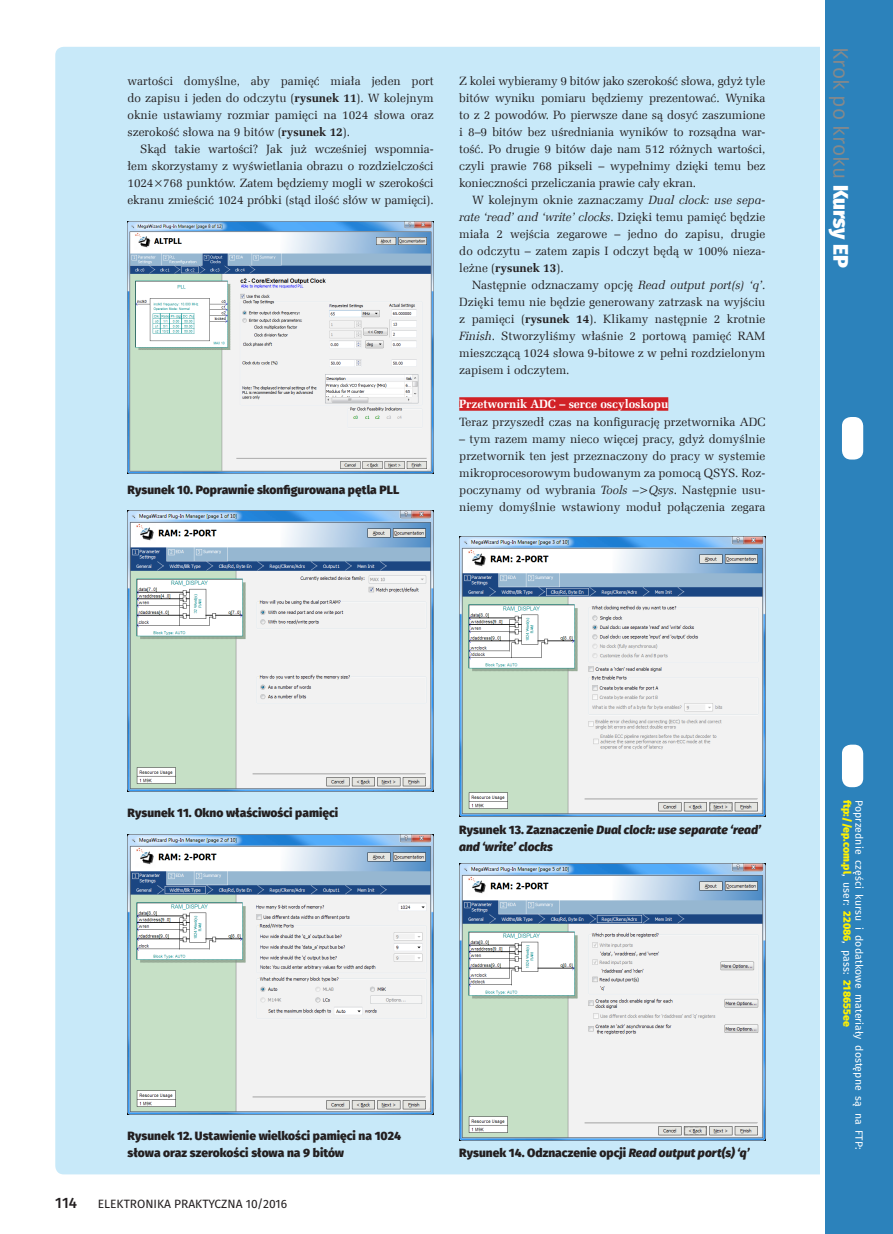
<style>
.page{position:relative;width:893px;height:1234px;background:#fff}
.page>*{position:absolute;margin:0;border:0;box-sizing:border-box;transform-origin:0 0}
.t1{font:21px "Fira Sans";color:#87898a}
.t2{font:500 15px "Fira Sans";color:#231f20}
._1_Body{font:12px/17px "Zapf Ellipt EU";color:#231f20;text-align:justify}
._4_Podpis{font:800 12px/17px "Fira Sans";color:#231f20}
._4_Podpis-2{font:italic 800 12px/17px "Fira Sans";color:#231f20}
._1_Body-2{font:700 12px "Zapf Ellipt EU";color:#fff}
.t3{font:12px "Fira Sans";color:#231f20}
.t4{font:10.5px "Fira Sans";letter-spacing:.005em;color:#fff}
.t5{font:800 10.5px "Fira Sans";letter-spacing:.005em;color:#fff101}
.s1{font-weight:700}
.s2{font-style:italic}
.s3{font-weight:800;color:#fff}
.s4{font-style:normal}
.s5{font-weight:400;color:#fff}
</style>
<div class="page">
<div style="left:55px;top:47px;width:778px;height:1127px;background:#c8e9f9;border-radius:9px"></div>
<div style="left:825px;top:0;width:68px;height:1233px;background:#2c82bb"></div>
<div style="left:842px;top:417px;width:21px;height:42px;background:#fff;border-radius:9px"></div>
<div style="left:842px;top:744px;width:21px;height:43px;background:#fff;border-radius:9px"></div>
<hr style="left:821px;top:0;width:4px;height:1233px;background:#fff">
<div style="left:459px;top:397px;width:209px;height:13px;background:#d12126"></div>
<img style="left:128px;top:221px;width:306px;height:252px">
<img style="left:128px;top:510px;width:306px;height:281px">
<img style="left:128px;top:834px;width:306px;height:280px">
<img style="left:459px;top:536px;width:306px;height:280px">
<img style="left:459px;top:863px;width:306px;height:277px">
<p class="_1_Body" style="left:128px;top:73px;width:308px">wartości domyślne, aby pamięć miała jeden port do zapisu i jeden do odczytu (<span class="s1">rysunek 11</span>). W kolejnym oknie ustawiamy rozmiar pamięci na 1024 słowa oraz szerokość słowa na 9 bitów (<span class="s1">rysunek 12</span>).</p>
<p class="_1_Body" style="left:128px;top:141px;width:308px;text-indent:13px">Skąd takie wartości? Jak już wcześniej wspomnia&shy;łem skorzystamy z wyświetlania obrazu o rozdzielczości 1024×768 punktów. Zatem będziemy mogli w szerokości ekranu zmieścić 1024 próbki (stąd ilość słów w pamięci).</p>
<p class="_4_Podpis" style="left:128px;top:481px;width:273px">Rysunek 10. Poprawnie skonfigurowana pętla PLL</p>
<p class="_1_Body" style="left:459px;top:73px;width:308px">Z kolei wybieramy 9 bitów jako szerokość słowa, gdyż tyle bitów wyniku pomiaru będziemy prezentować. Wynika to z 2 powodów. Po pierwsze dane są dosyć zaszumione i 8–9 bitów bez uśredniania wyników to rozsądna war&shy;tość. Po drugie 9 bitów daje nam 512 różnych wartości, czyli prawie 768 pikseli – wypełnimy dzięki temu bez konieczności przeliczania prawie cały ekran.</p>
<p class="_1_Body" style="left:459px;top:192px;width:308px;text-indent:13px">W kolejnym oknie zaznaczamy <span class="s2">Dual clock: use sepa&shy;rate ‘read’ and ‘write’ clocks</span>. Dzięki temu pamięć będzie miała 2 wejścia zegarowe – jedno do zapisu, drugie do odczytu – zatem zapis I odczyt będą w 100% nieza&shy;leżne (<span class="s1">rysunek 13</span>).</p>
<p class="_1_Body" style="left:459px;top:277px;width:308px;text-indent:13px">Następnie odznaczamy opcję <span class="s2">Read output port(s) ‘q’</span>.<br>Dzięki temu nie będzie generowany zatrzask na wyjściu z pamięci (<span class="s1">rysunek 14</span>). Klikamy następnie 2 krotnie <span class="s2">Finish</span>. Stworzyliśmy właśnie 2 portową pamięć RAM mieszczącą 1024 słowa 9-bitowe z w pełni rozdzielonym zapisem i odczytem.</p>
<p class="_1_Body-2" style="left:459px;top:397px;width:211px">Przetwornik ADC – serce oscyloskopu</p>
<p class="_1_Body" style="left:459px;top:413px;width:308px">Teraz przyszedł czas na konfigurację przetwornika ADC</p>
<p class="_1_Body" style="left:459px;top:430px;width:308px">– tym razem mamy nieco więcej pracy, gdyż domyślnie przetwornik ten jest przeznaczony do pracy w systemie mikroprocesorowym budowanym za pomocą QSYS. Roz&shy;poczynamy od wybrania <span class="s2">Tools –&gt;Qsys</span>. Następnie usu&shy;niemy domyślnie wstawiony moduł połączenia zegara</p>
<h1 class="t1" style="left:855px;top:47px;width:223px;rotate:90deg">Krok po kroku <span class="s3">Kursy EP</span></h1>
<p class="_4_Podpis" style="left:128px;top:804px;width:212px">Rysunek 11. Okno właściwości pamięci</p>
<p class="_4_Podpis-2" style="left:459px;top:821px;width:303px"><span class="s4">Rysunek 13. Zaznaczenie</span> Dual clock: use separate ‘read’ and ‘write’ clocks</p>
<p class="_4_Podpis" style="left:128px;top:1127px;width:275px">Rysunek 12. Ustawienie wielkości pamięci na 1024 słowa oraz szerokości słowa na 9 bitów</p>
<p class="t2" style="left:55px;top:1192px;width:23px">114</p>
<p class="t3" style="left:98px;top:1195px;width:191px">ELEKTRONIKA PRAKTYCZNA 10/2016</p>
<p class="_4_Podpis" style="left:459px;top:1144px;width:292px">Rysunek 14. Odznaczenie opcji <span class="s2">Read output port(s) ‘q’</span></p>
<p class="t5" style="left:854px;top:799px;width:228px;rotate:90deg">ftp://ep.com.pl<span class="s5">, user:</span> 22086<span class="s5">, pass:</span> 218655ee</p>
<p class="t4" style="left:866px;top:799px;width:351px;rotate:90deg">Poprzednie części kursu i dodatkowe materiały dostępne są na FTP:</p>
</div>
